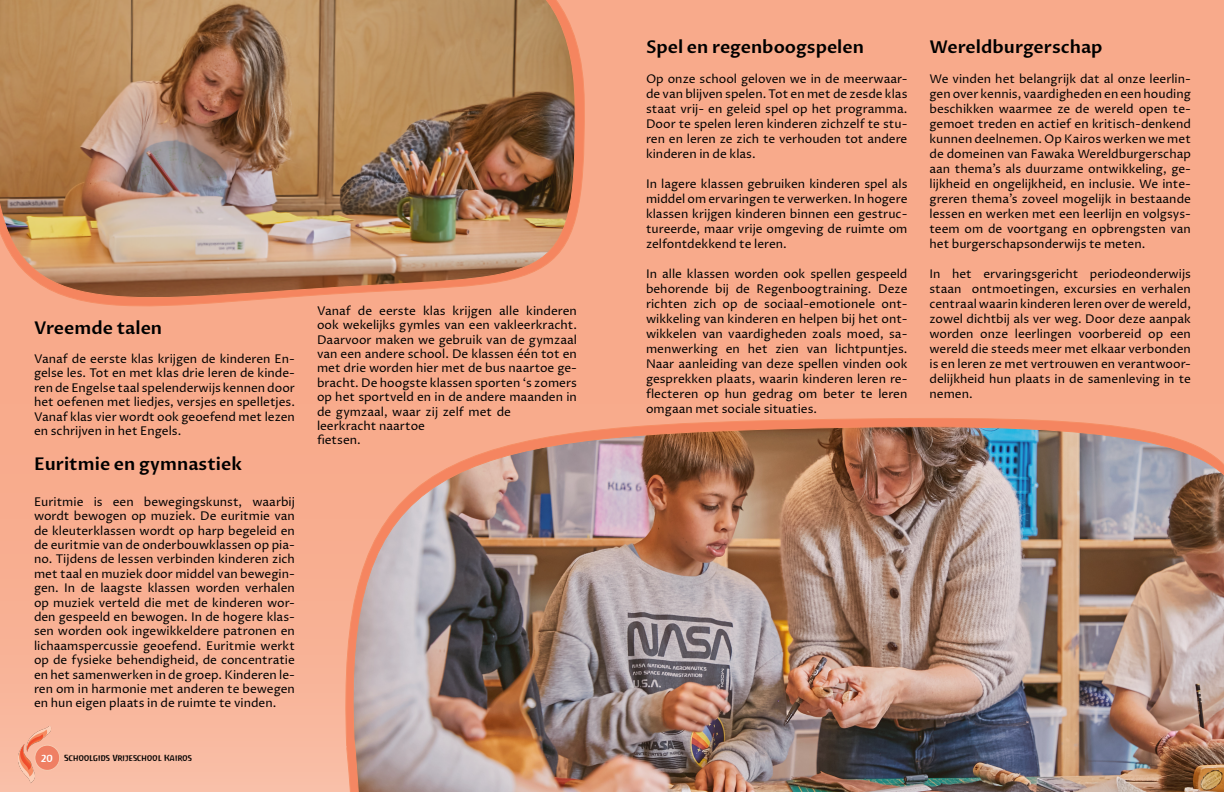
<style>
.page{position:relative;width:1224px;height:792px;background:#f8aa8b}
.page>*{position:absolute;margin:0;border:0;box-sizing:border-box;transform-origin:0 0}
.t1{font:600 17.5px "Proza Libre";color:#000}
.t2{font:12px/15px "Proza Libre";color:#000;text-align:justify}
.t3{font:8px "Antropos Freefont";color:#000}
.s1{font-size:10px;color:#fff}
</style>
<div class="page">
<img style="left:19px;top:726px;width:33px;height:59px">
<div style="left:35px;top:745px;width:25px;height:25px;background:#ef7f63;border-radius:50%"></div>
<div style="left:34px;top:745px;width:26px;height:26px;border:1px solid #f7cab1;border-radius:50%"></div>
<svg style="left:343px;top:418px;width:763px;height:374px"></svg>
<img style="left:352px;top:425px;width:872px;height:367px">
<svg style="left:89px;top:44px;width:496px;height:263px"></svg>
<img style="left:0;top:0;width:577px;height:302px">
<p class="t1" style="left:34px;top:317px;width:130px">Vreemde talen</p>
<p class="t2" style="left:34px;top:352px;width:263px;line-height:14.4px">Vanaf de eerste klas krijgen de kinderen En&shy;gelse les. Tot en met klas drie leren de kinde&shy;ren de Engelse taal spelenderwijs kennen door het oefenen met liedjes, versjes en spelletjes.<br>Vanaf klas vier wordt ook geoefend met lezen en schrijven in het Engels.</p>
<p class="t1" style="left:34px;top:454px;width:210px">Euritmie en gymnastiek</p>
<p class="t2" style="left:34px;top:495px;width:263px;line-height:14.4px">Euritmie is een bewegingskunst, waarbij wordt bewogen op muziek. De euritmie van de kleuterklassen wordt op harp begeleid en de euritmie van de onderbouwklassen op pia&shy;no. Tijdens de lessen verbinden kinderen zich met taal en muziek door middel van bewegin&shy;gen. In de laagste klassen worden verhalen op muziek verteld die met de kinderen wor&shy;den gespeeld en bewogen. In de hogere klas&shy;sen worden ook ingewikkeldere patronen en lichaamspercussie geoefend. Euritmie werkt op de fysieke behendigheid, de concentratie en het samenwerken in de groep. Kinderen le&shy;ren om in harmonie met anderen te bewegen en hun eigen plaats in de ruimte te vinden.</p>
<p class="t3" style="left:41px;top:753px;width:153px"><span class="s1">20</span> Schoolgids Vrijeschool Kairos</p>
<p class="t2" style="left:317px;top:304px;width:262px;line-height:14.4px;text-align:left">Vanaf de eerste klas krijgen alle kinderen ook wekelijks gymles van een vakleerkracht.<br>Daarvoor maken we gebruik van de gymzaal van een andere school. De klassen één tot en met drie worden hier met de bus naartoe ge&shy;bracht. De hoogste klassen sporten ‘s zomers op het sportveld en in de andere maanden in de gymzaal, waar zij zelf met de<br>leerkracht naartoe</p>
<p class="t2" style="left:317px;top:433px;width:45px">fietsen.</p>
<p class="t1" style="left:646px;top:37px;width:220px">Spel en regenboogspelen</p>
<p class="t2" style="left:646px;top:72px;width:263px">Op onze school geloven we in de meerwaar&shy;de van blijven spelen. Tot en met de zesde klas staat vrij- en geleid spel op het programma.<br>Door te spelen leren kinderen zichzelf te stu&shy;ren en leren ze zich te verhouden tot andere kinderen in de klas.</p>
<p class="t2" style="left:646px;top:177px;width:263px">In lagere klassen gebruiken kinderen spel als middel om ervaringen te verwerken. In hogere klassen krijgen kinderen binnen een gestruc&shy;tureerde, maar vrije omgeving de ruimte om zelfontdekkend te leren.</p>
<p class="t2" style="left:646px;top:267px;width:263px">In alle klassen worden ook spellen gespeeld behorende bij de Regenboogtraining. Deze richten zich op de sociaal-emotionele ont&shy;wikkeling van kinderen en helpen bij het ont&shy;wikkelen van vaardigheden zoals moed, sa&shy;menwerking en het zien van lichtpuntjes.<br>Naar aanleiding van deze spellen vinden ook gesprekken plaats, waarin kinderen leren re&shy;flecteren op hun gedrag om beter te leren omgaan met sociale situaties.</p>
<p class="t1" style="left:930px;top:37px;width:175px">Wereldburgerschap</p>
<p class="t2" style="left:930px;top:72px;width:263px">We vinden het belangrijk dat al onze leerlin&shy;gen over kennis, vaardigheden en een houding</p>
<p class="t2" style="left:930px;top:102px;width:263px">beschikken waarmee ze de wereld open te&shy;gemoet treden en actief en kritisch-denkend kunnen deelnemen. Op Kairos werken we met de domeinen van Fawaka Wereldburgerschap aan thema’s als duurzame ontwikkeling, ge&shy;lijkheid en ongelijkheid, en inclusie. We inte&shy;greren thema’s zoveel mogelijk in bestaande lessen en werken met een leerlijn en volgsys&shy;teem om de voortgang en opbrengsten van het burgerschapsonderwijs te meten.</p>
<p class="t2" style="left:930px;top:267px;width:263px">In het ervaringsgericht periodeonderwijs staan ontmoetingen, excursies en verhalen centraal waarin kinderen leren over de wereld, zowel dichtbij als ver weg. Door deze aanpak worden onze leerlingen voorbereid op een wereld die steeds meer met elkaar verbonden is en leren ze met vertrouwen en verantwoor&shy;delijkheid hun plaats in de samenleving in te nemen.</p>
</div>
